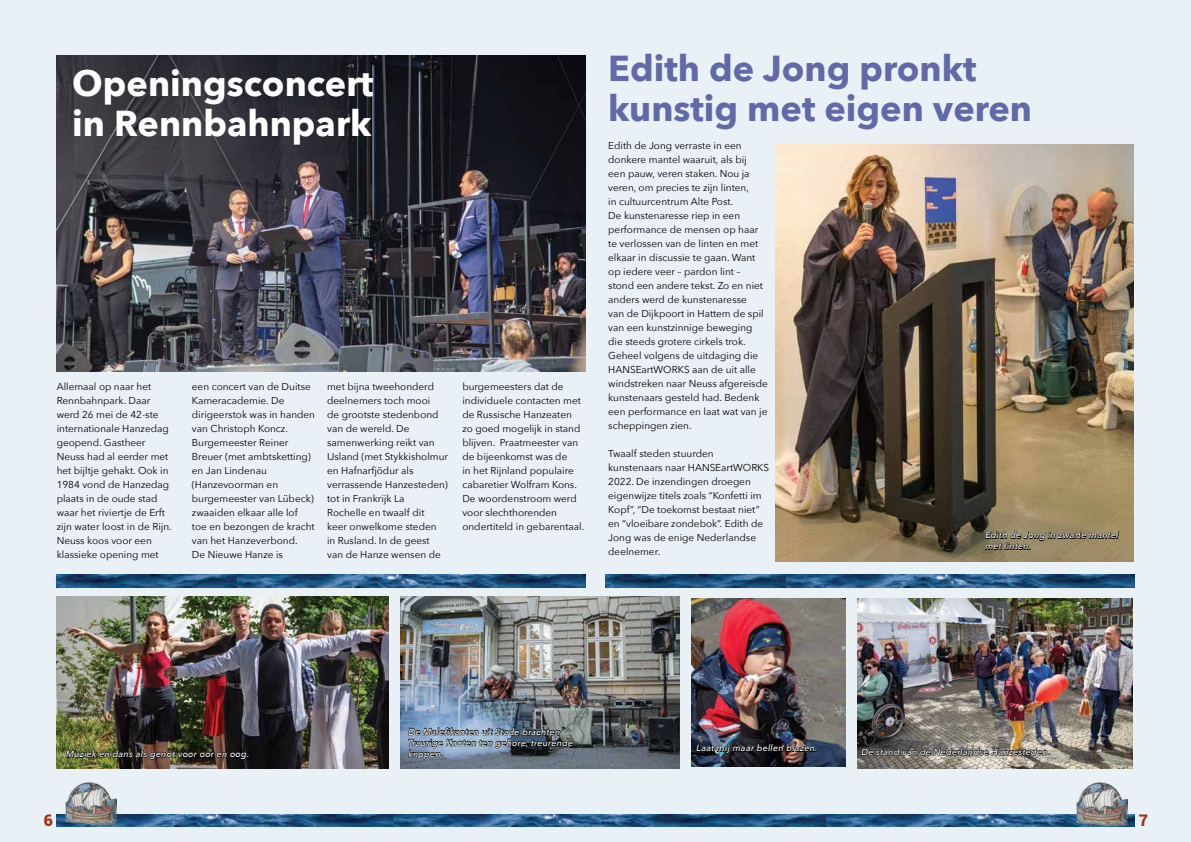
<style>
.page{position:relative;width:1191px;height:842px;background:#eaf1f6}
.page>*{position:absolute;margin:0;border:0;box-sizing:border-box;transform-origin:0 0}
.t1{font:700 36px/40px "Avenir Next";color:#6269a7}
.t2{font:700 36px/40px "Avenir Next";color:#fff}
.t3{font:900 16px "Roboto";color:#a33410}
.t4{font:10px/14px "Avenir Next";color:#000}
.t5{font:italic 500 9px/11px "Avenir Next";letter-spacing:.025em;color:#fff}
</style>
<div class="page">
<img style="left:57px;top:814px;width:1077px;height:12px">
<img style="left:66px;top:782px;width:50px;height:42px">
<img style="left:1076px;top:783px;width:51px;height:42px">
<img style="left:57px;top:575px;width:528px;height:12px">
<img style="left:57px;top:55px;width:528px;height:316px">
<img style="left:775px;top:144px;width:358px;height:417px">
<img style="left:605px;top:575px;width:529px;height:12px">
<svg style="left:984px;top:520px;width:135px;height:40px;background:#837557"></svg>
<img style="left:57px;top:597px;width:332px;height:171px">
<img style="left:400px;top:597px;width:280px;height:171px">
<img style="left:857px;top:599px;width:275px;height:169px">
<img style="left:691px;top:599px;width:154px;height:167px">
<img style="left:407px;top:718px;width:166px;height:42px">
<img style="left:695px;top:736px;width:123px;height:27px">
<img style="left:860px;top:738px;width:190px;height:27px">
<img style="left:65px;top:740px;width:185px;height:28px">
<h1 class="t2" style="left:72px;top:62px;width:303px">Openingsconcert in Rennbahnpark</h1>
<p class="t4" style="left:57px;top:379px;width:117px">Allemaal op naar het<br>Rennbahnpark. Daar werd 26 mei de 42-ste internationale Hanzedag geopend. Gastheer<br>Neuss had al eerder met het bijltje gehakt. Ook in<br>1984 vond de Hanzedag plaats in de oude stad waar het riviertje de Erft zijn water loost in de Rijn.<br>Neuss koos voor een klassieke opening met</p>
<p class="t4" style="left:192px;top:379px;width:125px">een concert van de Duitse<br>Kameracademie. De dirigeerstok was in handen van Christoph Koncz.<br>Burgemeester Reiner<br>Breuer (met ambtsketting) en Jan Lindenau (Hanzevoorman en burgemeester van Lübeck) zwaaiden elkaar alle lof toe en bezongen de kracht van het Hanzeverbond.<br>De Nieuwe Hanze is</p>
<p class="t4" style="left:327px;top:379px;width:123px">met bijna tweehonderd deelnemers toch mooi<br>de grootste stedenbond van de wereld. De samenwerking reikt van<br>IJsland (met Stykkisholmur en Hafnarfjödur als verrassende Hanzesteden) tot in Frankrijk La<br>Rochelle en twaalf dit<br>keer onwelkome steden<br>in Rusland. In de geest van de Hanze wensen de</p>
<p class="t4" style="left:462px;top:379px;width:123px">burgemeesters dat de individuele contacten met de Russische Hanzeaten zo goed mogelijk in stand blijven. Praatmeester van de bijeenkomst was de<br>in het Rijnland populaire cabaretier Wolfram Kons.<br>De woordenstroom werd voor slechthorenden ondertiteld in gebarentaal.</p>
<h1 class="t1" style="left:608px;top:48px;width:425px">Edith de Jong pronkt kunstig met eigen veren</h1>
<p class="t4" style="left:608px;top:138px;width:161px">Edith de Jong verraste in een donkere mantel waaruit, als bij<br>een pauw, veren staken. Nou ja veren, om precies te zijn linten,<br>in cultuurcentrum Alte Post.<br>De kunstenaresse riep in een performance de mensen op haar te verlossen van de linten en met elkaar in discussie te gaan. Want op iedere veer – pardon lint – stond een andere tekst. Zo en niet anders werd de kunstenaresse<br>van de Dijkpoort in Hattem de spil van een kunstzinnige beweging die steeds grotere cirkels trok.<br>Geheel volgens de uitdaging die<br>HANSEartWORKS aan de uit alle windstreken naar Neuss afgereisde kunstenaars gesteld had. Bedenk een performance en laat wat van je scheppingen zien.</p>
<p class="t4" style="left:608px;top:446px;width:162px">Twaalf steden stuurden kunstenaars naar HANSEartWORKS<br>2022. De inzendingen droegen eigenwijze titels zoals “Konfetti im<br>Kopf”, “De toekomst bestaat niet” en “vloeibare zondebok”. Edith de<br>Jong was de enige Nederlandse deelnemer.</p>
<p class="t5" style="left:985px;top:529px;width:135px">Edith de Jong in zwarte mantel met linten.</p>
<p class="t5" style="left:408px;top:726px;width:166px">De Malefikanten uit Stade brachten<br>Traurige Knoten ten gehore, treurende knopen.</p>
<p class="t5" style="left:696px;top:742px;width:122px">Laat mij maar bellen blazen.</p>
<p class="t5" style="left:66px;top:748px;width:185px">Muziek en dans als genot voor oor en oog.</p>
<p class="t5" style="left:861px;top:746px;width:190px">De stand van de Nederlandse Hanzesteden.</p>
<h2 class="t3" style="left:44px;top:809px;width:11px">6</h2>
<h2 class="t3" style="left:1138px;top:809px;width:11px">7</h2>
</div>
